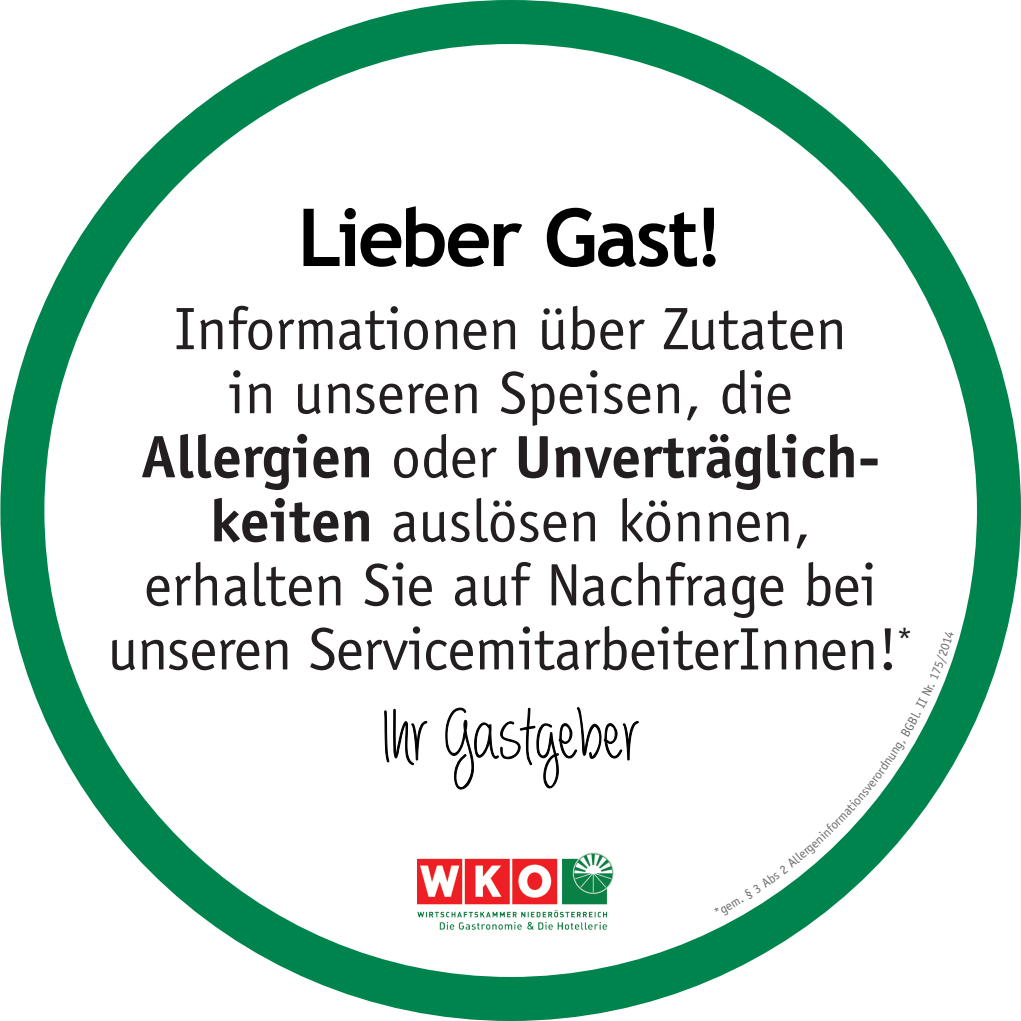
<style>
.page{position:relative;width:1021px;height:1021px;background:#fff}
.page>*{position:absolute;margin:0;border:0;box-sizing:border-box;transform-origin:0 0}
.t1{font:700 80px "Trebuchet MS";letter-spacing:-.035em;color:#000001}
.t2{font:74px "alwaysforever";letter-spacing:.005em;color:#000001}
.t3{font:60px/64px "Officina Sans Std";color:#231f20;text-align:center}
.s1{font-weight:700}
</style>
<div class="page">
<svg style="left:384px;top:708px;width:44px;height:159px"></svg>
<svg style="left:445px;top:707px;width:194px;height:83px"></svg>
<img style="left:418px;top:850px;width:196px;height:80px">
<div style="left:0;top:0;width:1020px;height:1020px;border:44px solid #00844d;border-radius:50%"></div>
<svg style="left:741px;top:658px;width:212px;height:258px"></svg>
<h1 class="t1" style="left:298px;top:187px;width:427px">Lieber Gast!</h1>
<p class="t3" style="left:108px;top:297px;width:806px">Informationen über Zutaten<br>in unseren Speisen, die<br><span class="s1">Allergien</span> oder <span class="s1">Unverträglich&shy;keiten</span> auslösen können, erhalten Sie auf Nachfrage bei unseren ServicemitarbeiterInnen!<sup>*</sup></p>
<p class="t2" style="left:382px;top:704px;width:259px">Ihr Gastgeber</p>
</div>
